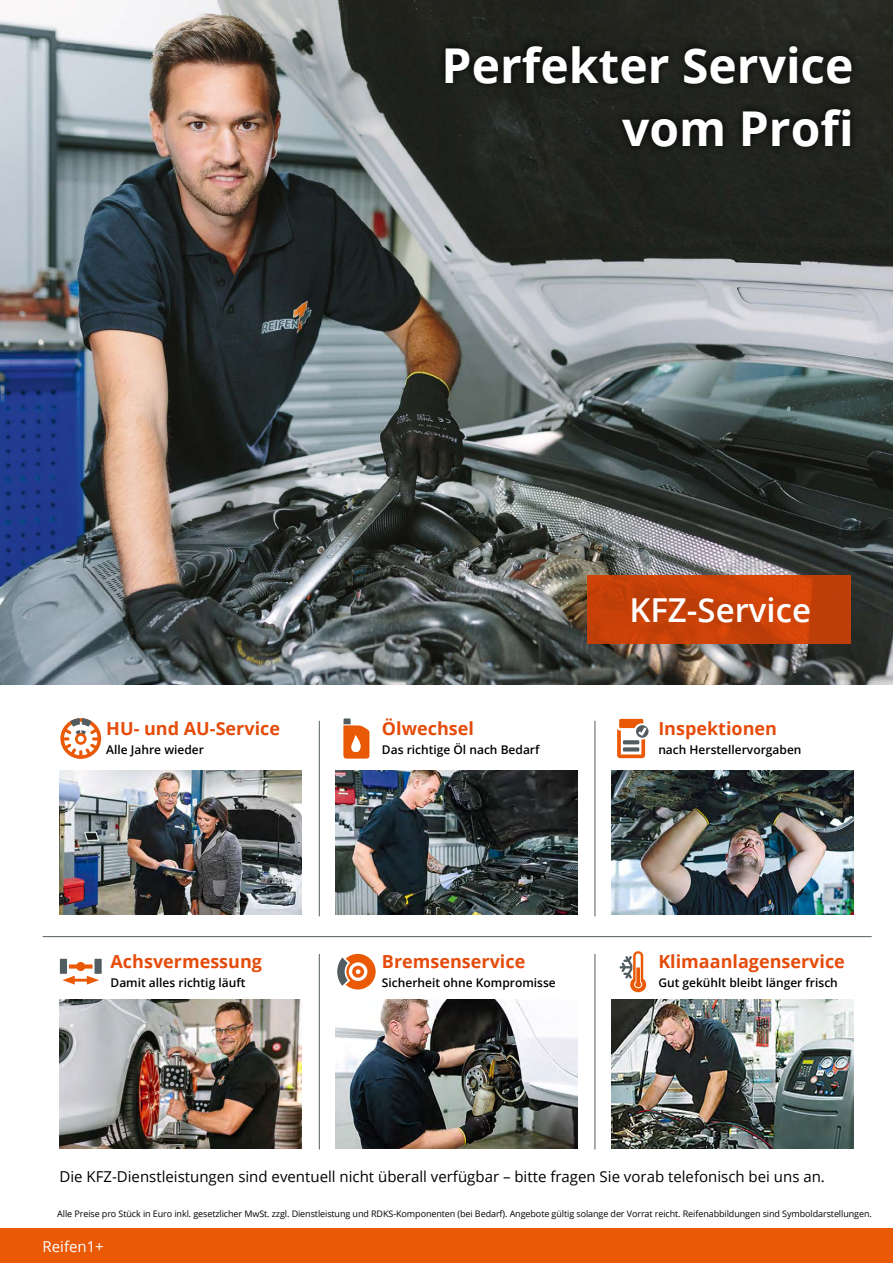
<style>
.page{position:relative;width:893px;height:1263px;background:#fff}
.page>*{position:absolute;margin:0;border:0;box-sizing:border-box;transform-origin:0 0}
.t1{font:700 48px/63px "Open Sans";color:#fff;text-align:right}
.t2{font:600 33px "Open Sans";color:#fff}
.t3{font:700 18px "Open Sans";color:#e54b0a}
.t4{font:15px "Open Sans";color:#000}
.t5{font:15px "Open Sans";color:#fff}
.t6{font:600 12px "Open Sans";color:#000}
.t7{font:9px "Open Sans";letter-spacing:-.01em;color:#000}
</style>
<div class="page">
<div style="left:0;top:1229px;width:893px;height:34px;background:#ea5a06"></div>
<img style="left:0;top:0;width:893px;height:685px">
<hr style="left:319px;top:721px;width:1px;height:195px;background:#525d62">
<img style="left:60px;top:770px;width:242px;height:145px">
<svg style="left:60px;top:718px;width:41px;height:41px"></svg>
<hr style="left:595px;top:721px;width:1px;height:195px;background:#525d62">
<img style="left:335px;top:770px;width:242px;height:145px">
<svg style="left:343px;top:718px;width:26px;height:41px"></svg>
<img style="left:612px;top:770px;width:242px;height:145px">
<svg style="left:617px;top:719px;width:31px;height:39px"></svg>
<hr style="left:319px;top:954px;width:1px;height:195px;background:#525d62">
<img style="left:60px;top:999px;width:242px;height:149px">
<svg style="left:60px;top:959px;width:42px;height:26px"></svg>
<hr style="left:595px;top:954px;width:1px;height:195px;background:#525d62">
<img style="left:335px;top:999px;width:243px;height:149px">
<svg style="left:337px;top:954px;width:39px;height:35px"></svg>
<img style="left:612px;top:999px;width:242px;height:149px">
<svg style="left:619px;top:951px;width:27px;height:41px"></svg>
<hr style="left:43px;top:936px;width:828px;height:1px;background:#525d62">
<svg style="left:437px;top:37px;width:423px;height:118px;background:#1b1d19"></svg>
<svg style="left:587px;top:575px;width:263px;height:68px;background:#c84108"></svg>
<h1 class="t1" style="left:442px;top:32px;width:414px">Perfekter Service vom Profi</h1>
<h3 class="t3" style="left:106px;top:716px;width:175px">HU- und AU-Service</h3>
<h3 class="t6" style="left:106px;top:741px;width:99px">Alle Jahre wieder</h3>
<h3 class="t3" style="left:111px;top:949px;width:153px">Achsvermessung</h3>
<h3 class="t6" style="left:111px;top:975px;width:136px">Damit alles richtig läuft</h3>
<h3 class="t3" style="left:382px;top:716px;width:94px">Ölwechsel</h3>
<h3 class="t6" style="left:382px;top:741px;width:159px">Das richtige Öl nach Bedarf</h3>
<h2 class="t2" style="left:629px;top:587px;width:183px">KFZ-Service</h2>
<h3 class="t3" style="left:658px;top:716px;width:120px">Inspektionen</h3>
<h3 class="t6" style="left:658px;top:741px;width:145px">nach Herstellervorgaben</h3>
<h3 class="t3" style="left:382px;top:949px;width:145px">Bremsenservice</h3>
<h3 class="t6" style="left:382px;top:975px;width:175px">Sicherheit ohne Kompromisse</h3>
<h3 class="t3" style="left:658px;top:949px;width:188px">Klimaanlagenservice</h3>
<h3 class="t6" style="left:658px;top:975px;width:181px">Gut gekühlt bleibt länger frisch</h3>
<h3 class="t4" style="left:60px;top:1166px;width:767px">Die KFZ-Dienstleistungen sind eventuell nicht überall verfügbar – bitte fragen Sie vorab telefonisch bei uns an.</h3>
<p class="t7" style="left:57px;top:1207px;width:816px">Alle Preise pro Stück in Euro inkl. gesetzlicher MwSt. zzgl. Dienstleistung und RDKS-Komponenten (bei Bedarf). Angebote gültig solange der Vorrat reicht. Reifenabbildungen sind Symboldarstellungen.</p>
<h3 class="t5" style="left:43px;top:1236px;width:63px">Reifen1+</h3>
</div>
